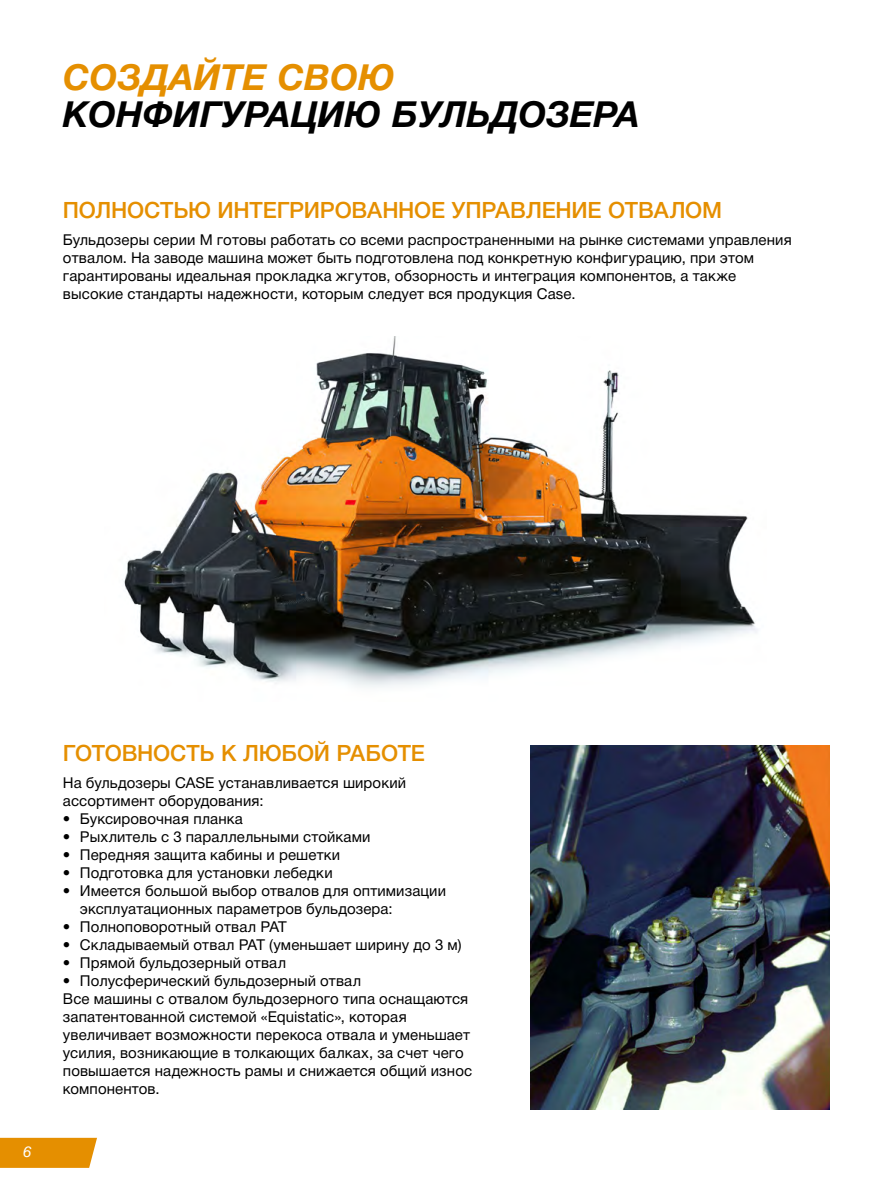
<style>
.page{position:relative;width:893px;height:1191px;background:#fff}
.page>*{position:absolute;margin:0;border:0;box-sizing:border-box;transform-origin:0 0}
.t1{font:italic 700 36px "Helvetica Neue Cyr";color:#000}
.t2{font:italic 700 36px "Helvetica Neue Cyr";color:#e58f00}
.t3{font:500 22.5px "Helvetica Neue Cyr";letter-spacing:-.01em;color:#e58f00}
.t4{font:15px/18px "Helvetica Neue Cyr";letter-spacing:.005em;color:#000}
.t5{font:italic 15px "Helvetica Neue Cyr";color:#fff}
</style>
<div class="page">
<svg style="left:0;top:1137px;width:97px;height:30px;background:#e69610"></svg>
<img style="left:123px;top:336px;width:635px;height:351px">
<img style="left:531px;top:745px;width:298px;height:364px">
<h1 class="t2" style="left:63px;top:57px;width:333px">СОЗДАЙТЕ СВОЮ</h1>
<h1 class="t1" style="left:63px;top:94px;width:578px">КОНФИГУРАЦИЮ БУЛЬДОЗЕРА</h1>
<h2 class="t3" style="left:63px;top:198px;width:660px">ПОЛНОСТЬЮ ИНТЕГРИРОВАННОЕ УПРАВЛЕНИЕ ОТВАЛОМ</h2>
<p class="t4" style="left:63px;top:230px;width:730px">Бульдозеры серии M готовы работать со всеми распространенными на рынке системами управления отвалом. На заводе машина может быть подготовлена под конкретную конфигурацию, при этом гарантированы идеальная прокладка жгутов, обзорность и интеграция компонентов, а также высокие стандарты надежности, которым следует вся продукция Case.</p>
<p class="t5" style="left:23px;top:1143px;width:10px">6</p>
<h2 class="t3" style="left:63px;top:741px;width:364px">ГОТОВНОСТЬ К ЛЮБОЙ РАБОТЕ</h2>
<p class="t4" style="left:63px;top:773px;width:345px">На бульдозеры CASE устанавливается широкий ассортимент оборудования:</p>
<p class="t4" style="left:63px;top:809px;width:181px">• Буксировочная планка</p>
<p class="t4" style="left:63px;top:827px;width:309px">• Рыхлитель с 3 параллельными стойками</p>
<p class="t4" style="left:63px;top:845px;width:279px">• Передняя защита кабины и решетки</p>
<p class="t4" style="left:63px;top:863px;width:271px">• Подготовка для установки лебедки</p>
<p class="t4" style="left:80px;top:881px;width:367px;text-indent:-17px">• Имеется большой выбор отвалов для оптимизации эксплуатационных параметров бульдозера:</p>
<p class="t4" style="left:63px;top:917px;width:225px">• Полноповоротный отвал PAT</p>
<p class="t4" style="left:63px;top:935px;width:400px">• Складываемый отвал PAT (уменьшает ширину до 3 м)</p>
<p class="t4" style="left:63px;top:953px;width:225px">• Прямой бульдозерный отвал</p>
<p class="t4" style="left:63px;top:971px;width:411px">• Полусферический бульдозерный отвал<br>Все машины с отвалом бульдозерного типа оснащаются запатентованной системой «Equistatic», которая увеличивает возможности перекоса отвала и уменьшает усилия, возникающие в толкающих балках, за счет чего повышается надежность рамы и снижается общий износ компонентов.</p>
</div>
